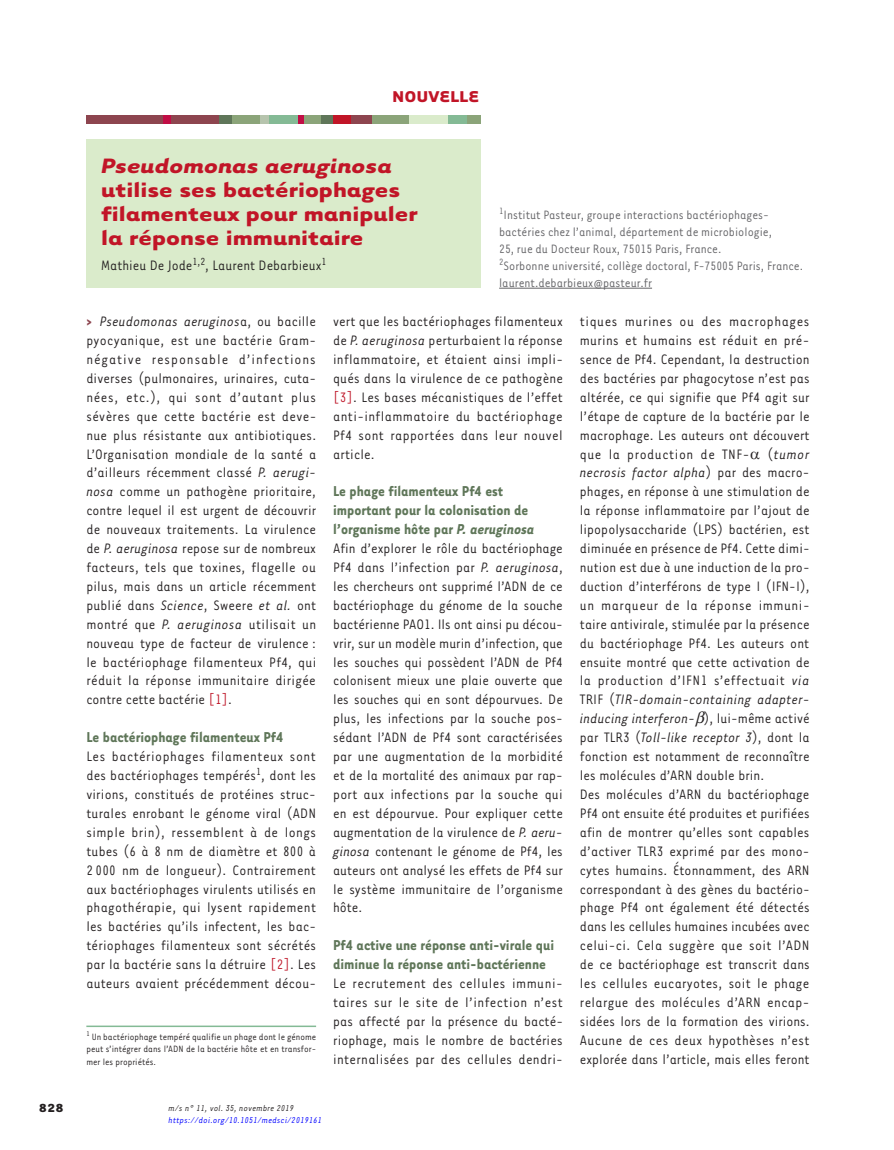
<style>
.page{position:relative;width:894px;height:1150px;background:#fff}
.page>*{position:absolute;margin:0;border:0;box-sizing:border-box;transform-origin:0 0}
.t1{font:700 24px/24px "Tarzana Wide";color:#c11527}
.t2{font:italic 700 24px "Tarzana Wide";color:#c11527}
.t3{font:700 18px "Tarzana Wide";color:#c11527}
.t4{font:700 16.5px/18.9px "Tarzana Narrow";color:#5f7659}
.t5{font:15.75px/18.9px "Tarzana Narrow";letter-spacing:.005em;color:#231f20;text-align:justify}
.t6{font:13.95px/17px "Tarzana Narrow";color:#636366}
.t7{font:700 13.5px "Tarzana Wide";color:#231f20}
.t8{font:10.5px/12.6px "Tarzana Narrow";color:#231f20;text-align:justify}
.t9{font:italic 9.75px "Tarzana Narrow";letter-spacing:.025em;color:#00f}
.t10{font:italic 9.75px "Tarzana Narrow";letter-spacing:.025em;color:#231f20}
.s1{font-weight:700;color:#8d454f}
.s2{font-style:italic}
.s3{color:#bf182a}
</style>
<div class="page">
<hr style="left:86px;top:1025px;width:230px;height:1px;background:#84ba95">
<div style="left:86px;top:139px;width:394px;height:149px;background:#daebcb"></div>
<div style="left:86px;top:116px;width:133px;height:8px;background:#8d454f"></div>
<div style="left:219px;top:116px;width:26px;height:8px;background:#5f7659"></div>
<div style="left:319px;top:116px;width:14px;height:8px;background:#5f7659"></div>
<div style="left:232px;top:116px;width:29px;height:8px;background:#8ba479"></div>
<div style="left:268px;top:116px;width:29px;height:8px;background:#84ba95"></div>
<div style="left:448px;top:116px;width:20px;height:8px;background:#84ba95"></div>
<div style="left:302px;top:116px;width:18px;height:8px;background:#8ba479"></div>
<div style="left:467px;top:116px;width:13px;height:8px;background:#8ba479"></div>
<div style="left:371px;top:116px;width:39px;height:8px;background:#8ba479"></div>
<div style="left:410px;top:116px;width:38px;height:8px;background:#daebcb"></div>
<div style="left:260px;top:116px;width:8px;height:8px;background:#b6c4ad"></div>
<div style="left:164px;top:116px;width:7px;height:8px;background:#c10d45"></div>
<div style="left:297px;top:116px;width:6px;height:8px;background:#c10d45"></div>
<div style="left:333px;top:116px;width:26px;height:8px;background:#c11527"></div>
<div style="left:351px;top:116px;width:21px;height:8px;background:#8d454f"></div>
<hr style="left:499px;top:288px;width:153px;height:1px;background:#636366">
<p class="t3" style="left:392px;top:84px;width:89px">NOUVELLE</p>
<h1 class="t2" style="left:101px;top:149px;width:292px">Pseudomonas aeruginosa</h1>
<h1 class="t1" style="left:101px;top:176px;width:318px">utilise ses bactériophages filamenteux pour manipuler la réponse immunitaire</h1>
<p class="t5" style="left:101px;top:255px;width:227px">Mathieu De Jode<sup>1,2</sup>, Laurent Debarbieux<sup>1</sup></p>
<p class="t6" style="left:499px;top:205px;width:305px"><sup>1</sup>Institut Pasteur, groupe interactions bacté riophages-<br>bacté ries chez l’animal, dé partement de microbiologie,<br>25, rue du Docteur Roux, 75015 Paris, France.<br><sup>2</sup>Sorbonne université, collège doctoral, F-75005 Paris, France. laurent.debarbieux@pasteur.fr</p>
<p class="t5" style="left:86px;top:311px;width:231px"><span class="s1">&gt;</span> <span class="s2">Pseudomonas aeruginos</span>a, ou bacille pyocyanique, est une bactérie Gram&shy;négative responsable d’infections diverses (pulmonaires, urinaires, cuta&shy;nées, etc.), qui sont d’autant plus sévères que cette bactérie est deve&shy;nue plus résistante aux antibiotiques.<br>L’Organisation mondiale de la santé a d’ailleurs récemment classé <span class="s2">P. aerugi&shy;nosa</span> comme un pathogène prioritaire, contre lequel il est urgent de découvrir de nouveaux traitements. La virulence de <span class="s2">P. aeruginosa</span> repose sur de nombreux facteurs, tels que toxines, flagelle ou pilus, mais dans un article récemment publié dans <span class="s2">Science</span>, Sweere <span class="s2">et al.</span> ont montré que <span class="s2">P. aeruginosa</span> utilisait un nouveau type de facteur de virulence : le bactériophage filamenteux Pf4, qui réduit la réponse immunitaire dirigée contre cette bactérie <span class="s3">[1]</span>.</p>
<p class="t4" style="left:86px;top:726px;width:198px">Le bactériophage filamenteux Pf4</p>
<p class="t5" style="left:86px;top:746px;width:231px">Les bactériophages filamenteux sont des bactériophages tempérés<sup>1</sup>, dont les virions, constitués de protéines struc&shy;turales enrobant le génome viral (ADN simple brin), ressemblent à de longs tubes (6 à 8 nm de diamètre et 800 à 2 000 nm de longueur). Contrairement aux bactériophages virulents utilisés en phagothérapie, qui lysent rapidement les bactéries qu’ils infectent, les bac&shy;tériophages filamenteux sont sécrétés par la bactérie sans la détruire <span class="s3">[2]</span>. Les auteurs avaient précédemment décou-</p>
<p class="t8" style="left:86px;top:1029px;width:231px"><sup>1</sup> Un bactériophage tempéré qualifie un phage dont le génome peut s’intégrer dans l’ADN de la bactérie hôte et en transfor&shy;mer les propriétés.</p>
<p class="t5" style="left:333px;top:311px;width:231px">vert que les bactériophages filamenteux de <span class="s2">P. aeruginosa</span> perturbaient la réponse inflammatoire, et étaient ainsi impli&shy;qués dans la virulence de ce pathogène <span class="s3">[3]</span>. Les bases mécanistiques de l’effet anti-inflammatoire du bactériophage Pf4 sont rapportées dans leur nouvel article.</p>
<p class="t4" style="left:333px;top:481px;width:203px">Le phage filamenteux Pf4 est important pour la colonisation de l’organisme hôte par <span class="s2">P. aeruginosa</span></p>
<p class="t5" style="left:333px;top:538px;width:231px">Afin d’explorer le rôle du bactériophage Pf4 dans l’infection par <span class="s2">P. aeruginosa</span>, les chercheurs ont supprimé l’ADN de ce bactériophage du génome de la souche bactérienne PAO1. Ils ont ainsi pu décou&shy;vrir, sur un modèle murin d’infection, que les souches qui possèdent l’ADN de Pf4 colonisent mieux une plaie ouverte que les souches qui en sont dépourvues. De plus, les infections par la souche pos&shy;sédant l’ADN de Pf4 sont caractérisées par une augmentation de la morbidité et de la mortalité des animaux par rap&shy;port aux infections par la souche qui en est dépourvue. Pour expliquer cette augmentation de la virulence de <span class="s2">P. aeru&shy;ginosa</span> contenant le génome de Pf4, les auteurs ont analysé les effets de Pf4 sur le système immunitaire de l’organisme hôte.</p>
<p class="t4" style="left:333px;top:934px;width:222px">Pf4 active une réponse anti-virale qui diminue la réponse anti-bactérienne</p>
<p class="t5" style="left:333px;top:973px;width:231px">Le recrutement des cellules immuni&shy;taires sur le site de l’infection n’est pas affecté par la présence du bacté&shy;riophage, mais le nombre de bactéries internalisées par des cellules dendri-</p>
<p class="t7" style="left:39px;top:1098px;width:26px">828</p>
<p class="t10" style="left:169px;top:1101px;width:127px">m/s n° 11, vol. 35, novembre 2019</p>
<p class="t9" style="left:169px;top:1113px;width:155px">https://doi.org/10.1051/medsci/2019161</p>
<p class="t5" style="left:580px;top:311px;width:231px;text-align:left">tiques murines ou des macrophages murins et humains est réduit en pré&shy;sence de Pf4. Cependant, la destruction des bactéries par phagocytose n’est pas altérée, ce qui signifie que Pf4 agit sur l’étape de capture de la bactérie par le macrophage. Les auteurs ont découvert que la production de TNF- (<span class="s2">tumor necrosis factor alpha</span>) par des macro&shy;phages, en réponse à une stimulation de la réponse inflammatoire par l’ajout de lipopolysaccharide (LPS) bactérien, est diminuée en présence de Pf4. Cette dimi&shy;nution est due à une induction de la pro&shy;duction d’interférons de type I (IFN-I), un marqueur de la réponse immuni&shy;taire antivirale, stimulée par la présence du bactériophage Pf4. Les auteurs ont ensuite montré que cette activation de la production d’IFN1 s’effectuait <span class="s2">via </span>TRIF (<span class="s2">TIR-domain-containing adapter&shy;inducing interferon-</span> ), lui-même activé par TLR3 (<span class="s2">Toll-like receptor 3</span>), dont la fonction est notamment de reconnaître les molécules d’ARN double brin.<br>Des molécules d’ARN du bactériophage Pf4 ont ensuite été produites et purifiées afin de montrer qu’elles sont capables d’activer TLR3 exprimé par des mono&shy;cytes humains. Étonnamment, des ARN correspondant à des gènes du bactério&shy;phage Pf4 ont également été détectés dans les cellules humaines incubées avec celui-ci. Cela suggère que soit l’ADN de ce bactériophage est transcrit dans les cellules eucaryotes, soit le phage relargue des molécules d’ARN encap&shy;sidées lors de la formation des virions.<br>Aucune de ces deux hypothèses n’est explorée dans l’article, mais elles feront</p>
</div>
